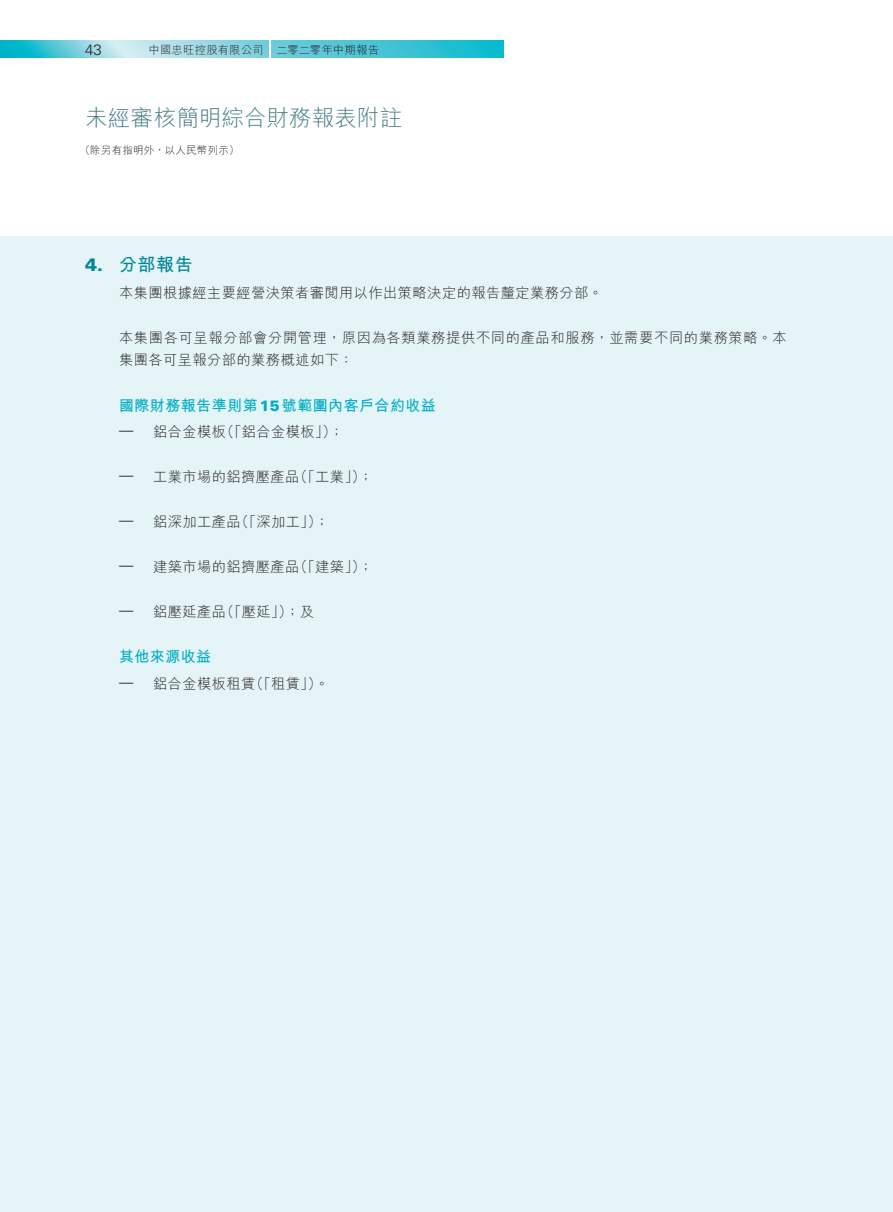
<style>
.page{position:relative;width:893px;height:1212px;background:#fff}
.page>*{position:absolute;margin:0;border:0;box-sizing:border-box;transform-origin:0 0}
.t1{font:300 22.5px "M Hei HK";letter-spacing:.01em;color:#457c85}
.t2{font:700 18px "M Hei HK";color:#008694}
.t3{font:900 18px "Univers LT Std";color:#008694}
.t4{font:700 15px "M Hei HK";letter-spacing:.03em;color:#00aec5}
.t5{font:300 15px "Univers LT Std";color:#231f20}
.t6{font:300 14.25px/22.5px "M Hei HK";letter-spacing:.03em;color:#231f20}
.t7{font:300 14.25px "Univers LT Std";color:#231f20}
.t8{font:300 11.25px "M Hei HK";letter-spacing:.015em;color:#231f20}
.t9{font:300 10.5px "M Hei HK";letter-spacing:.02em;color:#231f20}
.s1{font-family:"Univers LT Std";font-weight:900}
</style>
<div class="page">
<div style="left:0;top:236px;width:893px;height:976px;background:#e4f4f7"></div>
<svg style="left:0;top:41px;width:504px;height:17px;background:#63ccdb"></svg>
<hr style="left:269px;top:37px;width:2px;height:27px;background:#fff">
<p class="t5" style="left:85px;top:41px;width:18px">43</p>
<p class="t8" style="left:149px;top:44px;width:116px">中國忠旺控股有限公司</p>
<p class="t8" style="left:276px;top:44px;width:104px">二零二零年中期報告</p>
<h1 class="t1" style="left:85px;top:107px;width:319px">未經審核簡明綜合財務報表附註</h1>
<p class="t9" style="left:80px;top:145px;width:161px">（除另有指明外，以人民幣列示(</p>
<p class="t3" style="left:85px;top:253px;width:20px">4.</p>
<p class="t2" style="left:119px;top:251px;width:75px">分部報告</p>
<p class="t6" style="left:119px;top:281px;width:485px">本集團根據經主要經營決策者審閱用以作出策略決定的報告釐定業務分部。</p>
<p class="t6" style="left:119px;top:326px;width:669px">本集團各可呈報分部會分開管理，原因為各類業務提供不同的產品和服務，並需要不同的業務策略。本集團各可呈報分部的業務概述如下：</p>
<p class="t4" style="left:119px;top:394px;width:318px">國際財務報告準則第<span class="s1">15</span>號範圍內客戶合約收益</p>
<p class="t6" style="left:220px;top:420px;width:125px">（「鋁合金模板 ;(「</p>
<p class="t6" style="left:153px;top:420px;width:74px">鋁合金模板</p>
<p class="t7" style="left:119px;top:421px;width:16px">—</p>
<p class="t7" style="left:119px;top:466px;width:16px">—</p>
<p class="t6" style="left:294px;top:465px;width:81px">（「工業 ;(「</p>
<p class="t6" style="left:153px;top:465px;width:148px">工業市場的鋁擠壓產品</p>
<p class="t7" style="left:119px;top:511px;width:16px">—</p>
<p class="t6" style="left:235px;top:510px;width:96px">（「深加工 ;(「</p>
<p class="t6" style="left:153px;top:510px;width:89px">鋁深加工產品</p>
<p class="t7" style="left:119px;top:556px;width:16px">—</p>
<p class="t6" style="left:294px;top:556px;width:81px">（「建築 ;(「</p>
<p class="t6" style="left:153px;top:556px;width:148px">建築市場的鋁擠壓產品</p>
<p class="t6" style="left:220px;top:601px;width:95px">（「壓延」）；及</p>
<p class="t6" style="left:153px;top:601px;width:74px">鋁壓延產品</p>
<p class="t7" style="left:119px;top:601px;width:16px">—</p>
<p class="t4" style="left:119px;top:646px;width:94px">其他來源收益</p>
<p class="t7" style="left:119px;top:673px;width:16px">—</p>
<p class="t6" style="left:250px;top:672px;width:81px">（「租賃 。(「</p>
<p class="t6" style="left:153px;top:672px;width:104px">鋁合金模板租賃</p>
</div>
